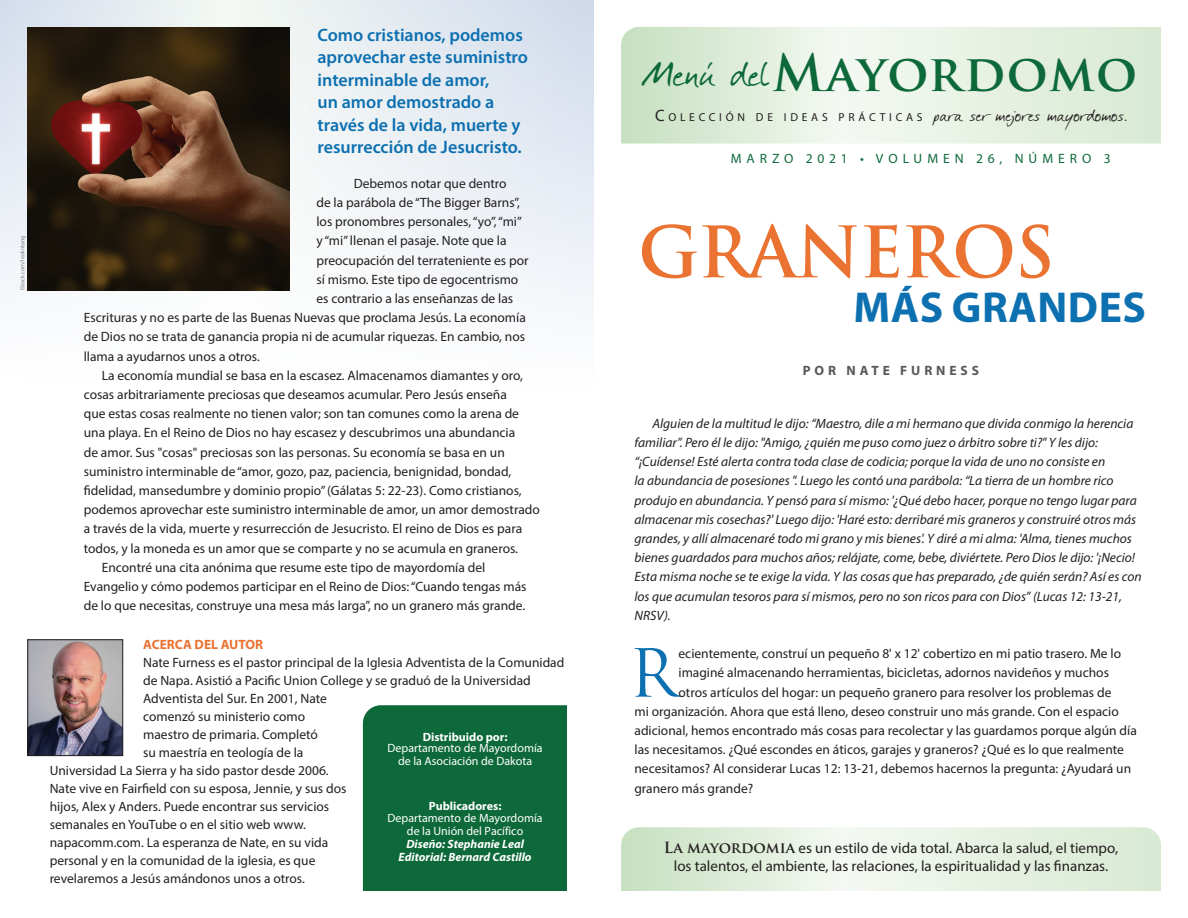
<style>
.page{position:relative;width:1188px;height:918px;background:#fff}
.page>*{position:absolute;margin:0;border:0;box-sizing:border-box;transform-origin:0 0}
.t1{font:700 69px "Trajan Pro";letter-spacing:-.02em;color:#ea7332}
.t2{font:64.5px "Trajan Pro";color:#0d70b0}
.t3{font:700 49.65px "Trajan Pro";letter-spacing:.025em;color:#0d6939}
.t4{font:700 43.5px "Myriad Pro";letter-spacing:.01em;color:#0d70b0}
.t5{font:21px "Darkwoman";letter-spacing:.03em;color:#231f20}
.t6{font:600 18px/22.5px "Myriad Pro";color:#0d70b0}
.t7{font:15px/18px "Myriad Pro";color:#231f20;text-align:center}
.t8{font:13.5px "Myriad Pro";color:#231f20}
.t9{font:italic 13.5px/19.2px "Myriad Pro";color:#231f20}
.t10{font:13.5px "Myriad Pro";letter-spacing:.37em;color:#0d6939}
.t11{font:700 13.5px "Myriad Pro";color:#ea7332}
.t12{font:700 13.5px "Myriad Pro";letter-spacing:.29em;color:#57585a}
.t13{font:12px/12.8px "Myriad Pro";color:#fff;text-align:center}
.t14{font:italic 700 12px/13.8px "Myriad Pro";color:#fff;text-align:center}
.t15{font:700 12px "Myriad Pro";color:#fff}
.t16{font:6px "Myriad Pro";letter-spacing:-.005em;color:#808285}
.s1{font-family:"Darkwoman";font-weight:400;font-size:43.95px}
.s2{font-family:"Myriad Pro";font-size:16.5px}
.s3{font-family:"Myriad Pro";font-size:11.55px}
.s4{font-family:"Trajan Pro";font-weight:700}
</style>
<div class="page">
<div style="left:0;top:0;width:594px;height:467px;background:linear-gradient(to bottom,#dfe6ef,#fff)"></div>
<svg style="left:621px;top:827px;width:540px;height:64px;background:#e2efde"></svg>
<div style="left:363px;top:705px;width:204px;height:186px;background:#0d6939"></div>
<img style="left:30px;top:642px;width:91px;height:112px">
<div style="left:28px;top:640px;width:95px;height:116px;border:1px solid #231f20"></div>
<img style="left:27px;top:27px;width:262px;height:264px">
<svg style="left:621px;top:27px;width:540px;height:117px;background:#e2eede"></svg>
<p class="t16" style="left:19px;top:290px;width:56px;rotate:-90deg">iStock.com/leolintang</p>
<h3 class="t6" style="left:318px;top:23px;width:212px">Como cristianos, podemos aprovechar este suministro interminable de amor,<br>un amor demostrado a través de la vida, muerte y resurrección de Jesucristo.</h3>
<p class="t8" style="left:354px;top:175px;width:154px">Debemos notar que dentro</p>
<p class="t8" style="left:316px;top:194px;width:205px">de la parábola de “The Bigger Barns”,</p>
<p class="t8" style="left:316px;top:213px;width:207px">los pronombres personales, “yo”, “mi”</p>
<p class="t8" style="left:316px;top:233px;width:192px">y “mi” llenan el pasaje. Note que la</p>
<p class="t8" style="left:316px;top:252px;width:214px">preocupación del terrateniente es por</p>
<p class="t8" style="left:316px;top:271px;width:203px">sí mismo. Este tipo de egocentrismo</p>
<p class="t8" style="left:316px;top:290px;width:198px">es contrario a las enseñanzas de las</p>
<p class="t8" style="left:84px;top:309px;width:444px">Escrituras y no es parte de las Buenas Nuevas que proclama Jesús. La economía</p>
<p class="t8" style="left:84px;top:329px;width:443px">de Dios no se trata de ganancia propia ni de acumular riquezas. En cambio, nos</p>
<p class="t8" style="left:84px;top:348px;width:178px">llama a ayudarnos unos a otros.</p>
<p class="t8" style="left:102px;top:367px;width:423px">La economía mundial se basa en la escasez. Almacenamos diamantes y oro,</p>
<p class="t8" style="left:84px;top:386px;width:425px">cosas arbitrariamente preciosas que deseamos acumular. Pero Jesús enseña</p>
<p class="t8" style="left:84px;top:405px;width:437px">que estas cosas realmente no tienen valor; son tan comunes como la arena de</p>
<p class="t8" style="left:84px;top:425px;width:433px">una playa. En el Reino de Dios no hay escasez y descubrimos una abundancia</p>
<p class="t8" style="left:84px;top:444px;width:423px">de amor. Sus "cosas" preciosas son las personas. Su economía se basa en un</p>
<p class="t8" style="left:84px;top:463px;width:429px">suministro interminable de “amor, gozo, paz, paciencia, benignidad, bondad,</p>
<p class="t8" style="left:84px;top:482px;width:439px">fidelidad, mansedumbre y dominio propio” (Gálatas 5: 22-23). Como cristianos,</p>
<p class="t8" style="left:84px;top:501px;width:458px">podemos aprovechar este suministro interminable de amor, un amor demostrado</p>
<p class="t8" style="left:84px;top:521px;width:440px">a través de la vida, muerte y resurrección de Jesucristo. El reino de Dios es para</p>
<p class="t8" style="left:84px;top:540px;width:436px">todos, y la moneda es un amor que se comparte y no se acumula en graneros.</p>
<p class="t8" style="left:102px;top:559px;width:385px">Encontré una cita anónima que resume este tipo de mayordomía del</p>
<p class="t8" style="left:84px;top:578px;width:444px">Evangelio y cómo podemos participar en el Reino de Dios: “Cuando tengas más</p>
<p class="t8" style="left:84px;top:597px;width:443px">de lo que necesitas, construye una mesa más larga”, no un granero más grande.</p>
<p class="t11" style="left:143px;top:636px;width:121px">ACERCA DEL AUTOR</p>
<p class="t8" style="left:143px;top:654px;width:423px">Nate Furness es el pastor principal de la Iglesia Adventista de la Comunidad</p>
<p class="t8" style="left:143px;top:672px;width:389px">de Napa. Asistió a Pacific Union College y se graduó de la Universidad</p>
<p class="t8" style="left:143px;top:690px;width:185px">Adventista del Sur. En 2001, Nate</p>
<p class="t8" style="left:143px;top:708px;width:164px">comenzó su ministerio como</p>
<p class="t8" style="left:143px;top:726px;width:176px">maestro de primaria. Completó</p>
<p class="t8" style="left:143px;top:744px;width:162px">su maestría en teología de la</p>
<p class="t8" style="left:50px;top:762px;width:281px">Universidad La Sierra y ha sido pastor desde 2006.</p>
<p class="t8" style="left:50px;top:780px;width:298px">Nate vive en Fairfield con su esposa, Jennie, y sus dos</p>
<p class="t8" style="left:50px;top:798px;width:281px">hijos, Alex y Anders. Puede encontrar sus servicios</p>
<p class="t8" style="left:50px;top:816px;width:258px">semanales en YouTube o en el sitio web www.</p>
<p class="t8" style="left:50px;top:834px;width:280px">napacomm.com. La esperanza de Nate, en su vida</p>
<p class="t8" style="left:50px;top:852px;width:267px">personal y en la comunidad de la iglesia, es que</p>
<p class="t8" style="left:50px;top:870px;width:257px">revelaremos a Jesús amándonos unos a otros.</p>
<p class="t15" style="left:423px;top:730px;width:86px">Distribuido por:</p>
<p class="t13" style="left:388px;top:742px;width:156px">Departamento de Mayordomía de la Asociación de Dakota</p>
<p class="t15" style="left:429px;top:798px;width:74px">Publicadores:</p>
<p class="t13" style="left:388px;top:812px;width:156px">Departamento de Mayordomía de la Unión del Pacífico</p>
<p class="t14" style="left:399px;top:836px;width:135px">Diseño: Stephanie Leal<br>Editorial: Bernard Castillo</p>
<h3 class="t3" style="left:645px;top:42px;width:494px"><span class="s1">Menú del</span>Mayordomo</h3>
<h3 class="t5" style="left:655px;top:102px;width:473px"><span class="s2">C</span><span class="s3">OLECC IÓN DE IDEAS PRÁCTICAS</span> para ser mejores mayordomos.</h3>
<p class="t10" style="left:731px;top:150px;width:381px">MARZO 2021 • VOLUMEN 26, NÚMERO 3</p>
<h1 class="t1" style="left:638px;top:209px;width:418px">GRANEROS</h1>
<h3 class="t4" style="left:854px;top:279px;width:294px">MÁS GRANDES</h3>
<p class="t12" style="left:803px;top:362px;width:178px">POR NATE FURNESS</p>
<p class="t9" style="left:634px;top:413px;width:509px;text-indent:18px">Alguien de la multitud le dijo: “Maestro, dile a mi hermano que divida conmigo la herencia familiar”. Pero él le dijo: "Amigo, ¿quién me puso como juez o árbitro sobre ti?" Y les dijo: “¡Cuídense! Esté alerta contra toda clase de codicia; porque la vida de uno no consiste en<br>la abundancia de posesiones ". Luego les contó una parábola: “La tierra de un hombre rico produjo en abundancia. Y pensó para sí mismo: '¿Qué debo hacer, porque no tengo lugar para almacenar mis cosechas?' Luego dijo: 'Haré esto: derribaré mis graneros y construiré otros más grandes, y allí almacenaré todo mi grano y mis bienes'. Y diré a mi alma: 'Alma, tienes muchos bienes guardados para muchos años; relájate, come, bebe, diviértete. Pero Dios le dijo: '¡Necio!<br>Esta misma noche se te exige la vida. Y las cosas que has preparado, ¿de quién serán? Así es con los que acumulan tesoros para sí mismos, pero no son ricos para con Dios” (Lucas 12: 13-21, NRSV).</p>
<h2 class="t2" style="left:629px;top:632px;width:50px">R</h2>
<p class="t8" style="left:679px;top:645px;width:444px">ecientemente, construí un pequeño 8' x 12' cobertizo en mi patio trasero. Me lo</p>
<p class="t8" style="left:679px;top:665px;width:432px">imaginé almacenando herramientas, bicicletas, adornos navideños y muchos</p>
<p class="t8" style="left:679px;top:684px;width:434px">otros artículos del hogar: un pequeño granero para resolver los problemas de</p>
<p class="t8" style="left:634px;top:703px;width:486px">mi organización. Ahora que está lleno, deseo construir uno más grande. Con el espacio</p>
<p class="t8" style="left:634px;top:722px;width:504px">adicional, hemos encontrado más cosas para recolectar y las guardamos porque algún día</p>
<p class="t8" style="left:634px;top:741px;width:491px">las necesitamos. ¿Qué escondes en áticos, garajes y graneros? ¿Qué es lo que realmente</p>
<p class="t8" style="left:634px;top:761px;width:498px">necesitamos? Al considerar Lucas 12: 13-21, debemos hacernos la pregunta: ¿Ayudará un</p>
<p class="t8" style="left:634px;top:780px;width:120px">granero más grande?</p>
<p class="t7" style="left:664px;top:838px;width:456px"><span class="s4">La mayordomia</span> es un estilo de vida total. Abarca la salud, el tiempo, los talentos, el ambiente, las relaciones, la espiritualidad y las finanzas.</p>
</div>
